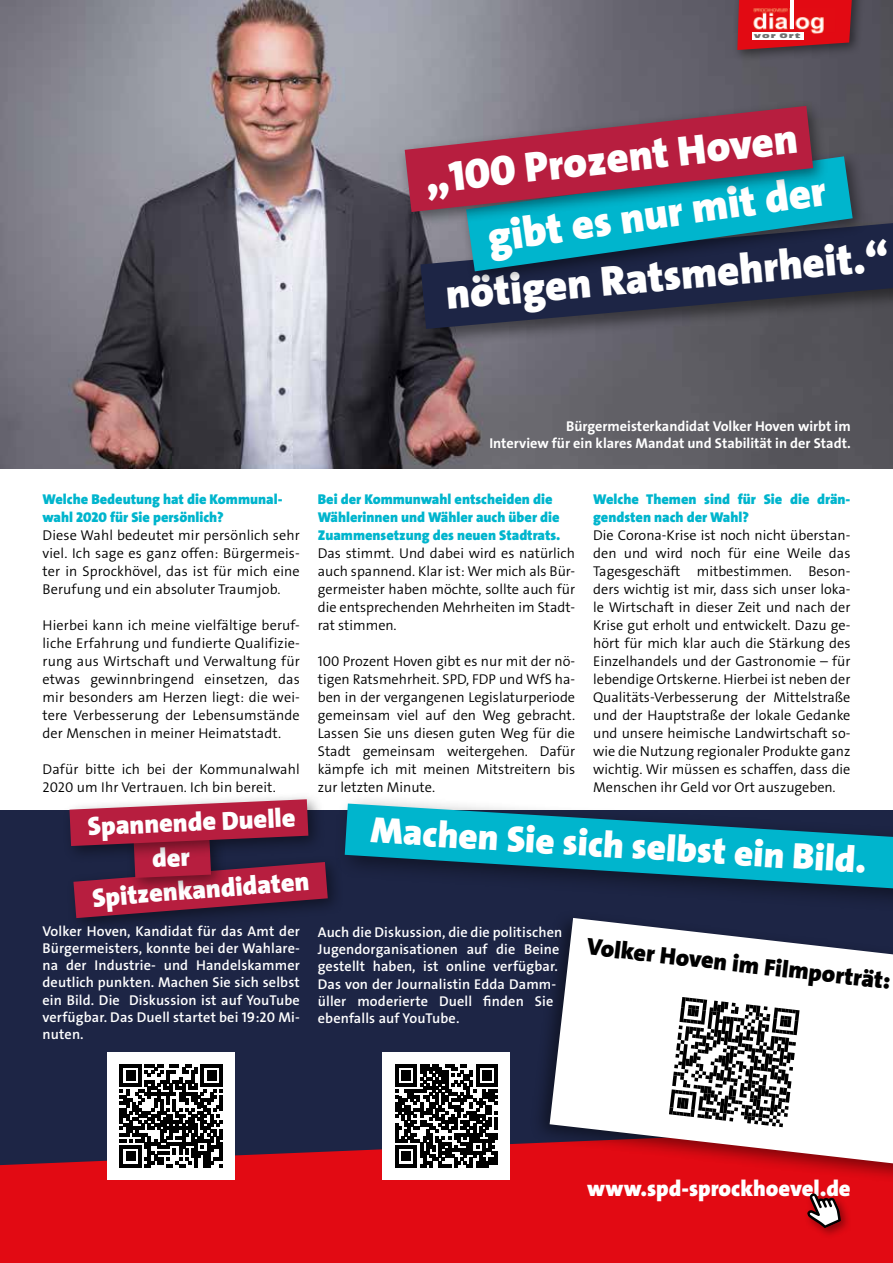
<style>
.page{position:relative;width:893px;height:1263px;background:#fff}
.page>*{position:absolute;margin:0;border:0;box-sizing:border-box;transform-origin:0 0}
.t1{font:900 42.75px "SPD The Sans";color:#fff}
.t2{font:900 37.05px "SPD The Sans";color:#fff}
.t3{font:900 26.25px "SPD The Sans";color:#fff}
.t4{font:900 24px "SPD The Sans";color:#000}
.t5{font:900 22.5px "SPD The Sans";color:#fff}
.t6{font:300 14.25px/18px "SPD The Sans";color:#000;text-align:justify}
.t7{font:600 14.25px/17.1px "SPD The Sans";letter-spacing:.01em;color:#fff;text-align:justify}
.t8{font:900 14.25px/18px "SPD The Sans";color:#00b5cd}
.t9{font:700 14.25px/17.1px "SPD The Sans";color:#fff;text-align:right}
.t10{font:6.45px "Antique Olive Compact";letter-spacing:.1em;color:#706f6f;scale:1.56 1}
</style>
<div class="page">
<div style="left:0;top:810px;width:893px;height:399px;background:#1d2545"></div>
<img style="left:1px;top:0;width:892px;height:468px">
<svg style="left:0;top:1128px;width:893px;height:135px;background:#cf0c17"></svg>
<div style="left:732px;top:0;width:133px;height:62px;background:#000;opacity:.45"></div>
<svg style="left:737px;top:0;width:115px;height:50px;background:#c5131c"></svg>
<img style="left:752px;top:8px;width:84px;height:27px">
<hr style="left:790px;top:0;width:3px;height:29px;background:#fff">
<div style="left:753px;top:32px;width:51px;height:8px;background:#fff"></div>
<div style="left:803px;top:1189px;width:49px;height:50px;background:#000;opacity:.4"></div>
<svg style="left:807px;top:1193px;width:34px;height:35px"></svg>
<div style="left:417px;top:217px;width:476px;height:132px;background:#000;opacity:.45"></div>
<svg style="left:420px;top:223px;width:473px;height:106px;background:#313549"></svg>
<div style="left:460px;top:149px;width:409px;height:139px;background:#000;opacity:.45"></div>
<div style="left:398px;top:99px;width:432px;height:129px;background:#000;opacity:.45"></div>
<svg style="left:405px;top:106px;width:448px;height:165px;background:#595c74"></svg>
<div style="left:530px;top:910px;width:363px;height:278px;background:#000;opacity:.45"></div>
<svg style="left:550px;top:918px;width:343px;height:245px;background:#dbccd1"></svg>
<svg style="left:669px;top:997px;width:130px;height:130px;background:#909090"></svg>
<div style="left:66px;top:855px;width:278px;height:80px;background:#000;opacity:.45"></div>
<div style="left:62px;top:792px;width:263px;height:71px;background:#000;opacity:.45"></div>
<div style="left:107px;top:1052px;width:128px;height:128px;background:#fff"></div>
<svg style="left:120px;top:1064px;width:102px;height:103px"></svg>
<div style="left:383px;top:1052px;width:127px;height:128px;background:#fff"></div>
<svg style="left:395px;top:1064px;width:103px;height:103px"></svg>
<div style="left:334px;top:793px;width:559px;height:122px;background:#000;opacity:.45"></div>
<svg style="left:345px;top:803px;width:548px;height:85px"></svg>
<svg style="left:370px;top:806px;width:521px;height:77px"></svg>
<svg style="left:69px;top:799px;width:259px;height:119px"></svg>
<p class="t10" style="left:754px;top:32px;width:31px">VOR ORT</p>
<h1 class="t1" style="left:422px;top:151px;width:376px;rotate:-6deg">„100 Prozent Hoven</h1>
<h1 class="t1" style="left:484px;top:211px;width:343px;rotate:-8deg">gibt es nur mit der</h1>
<h1 class="t1" style="left:444px;top:268px;width:446px;rotate:-5deg">nötigen Ratsmehrheit.“</h1>
<p class="t9" style="left:489px;top:417px;width:363px">Bürgermeisterkandidat Volker Hoven wirbt im<br>Interview für ein klares Mandat und Stabilität in der Stadt.</p>
<p class="t8" style="left:43px;top:490px;width:241px">Welche Bedeutung hat die Kommunal&shy;wahl 2020 für Sie persönlich?</p>
<p class="t6" style="left:43px;top:526px;width:259px">Diese Wahl bedeutet mir persönlich sehr viel. Ich sage es ganz offen: Bürgermeis&shy;ter in Sprockhövel, das ist für mich eine Berufung und ein absoluter Traumjob.</p>
<p class="t6" style="left:43px;top:616px;width:259px">Hierbei kann ich meine vielfältige beruf&shy;liche Erfahrung und fundierte Qualifizie&shy;rung aus Wirtschaft und Verwaltung für etwas gewinnbringend einsetzen, das mir besonders am Herzen liegt: die wei&shy;tere Verbesserung der Lebensumstände der Menschen in meiner Heimatstadt.</p>
<p class="t6" style="left:43px;top:760px;width:259px">Dafür bitte ich bei der Kommunalwahl<br>2020 um Ihr Vertrauen. Ich bin bereit.</p>
<h3 class="t3" style="left:87px;top:809px;width:209px;rotate:-2deg">Spannende Duelle</h3>
<h3 class="t3" style="left:91px;top:880px;width:219px;rotate:-4deg">Spitzenkandidaten</h3>
<p class="t8" style="left:318px;top:490px;width:244px">Bei der Kommunwahl entscheiden die<br>Wählerinnen und Wähler auch über die<br>Zuammensetzung des neuen Stadtrats.</p>
<p class="t6" style="left:318px;top:544px;width:259px">Das stimmt. Und dabei wird es natürlich auch spannend. Klar ist: Wer mich als Bür&shy;germeister haben möchte, sollte auch für die entsprechenden Mehrheiten im Stadt&shy;rat stimmen.</p>
<p class="t6" style="left:318px;top:652px;width:259px">100 Prozent Hoven gibt es nur mit der nö&shy;tigen Ratsmehrheit. SPD, FDP und WfS ha&shy;ben in der vergangenen Legislaturperiode gemeinsam viel auf den Weg gebracht.<br>Lassen Sie uns diesen guten Weg für die Stadt gemeinsam weitergehen. Dafür kämpfe ich mit meinen Mitstreitern bis zur letzten Minute.</p>
<p class="t8" style="left:593px;top:490px;width:259px">Welche Themen sind für Sie die drän&shy;gendsten nach der Wahl?</p>
<p class="t6" style="left:593px;top:526px;width:259px">Die Corona-Krise ist noch nicht überstan&shy;den und wird noch für eine Weile das Tagesgeschäft mitbestimmen. Beson&shy;ders wichtig ist mir, dass sich unser loka&shy;le Wirtschaft in dieser Zeit und nach der Krise gut erholt und entwickelt. Dazu ge&shy;hört für mich klar auch die Stärkung des Einzelhandels und der Gastronomie – für lebendige Ortskerne. Hierbei ist neben der Qualitäts-Verbesserung der Mittelstraße und der Hauptstraße der lokale Gedanke und unsere heimische Landwirtschaft so&shy;wie die Nutzung regionaler Produkte ganz wichtig. Wir müssen es schaffen, dass die Menschen ihr Geld vor Ort auszugeben.</p>
<h2 class="t2" style="left:373px;top:804px;width:498px;rotate:4deg">Machen Sie sich selbst ein Bild.</h2>
<p class="t7" style="left:43px;top:923px;width:259px">Volker Hoven, Kandidat für das Amt der Bürgermeisters, konnte bei der Wahlare&shy;na der Industrie- und Handelskammer deutlich punkten. Machen Sie sich selbst ein Bild. Die Diskussion ist auf YouTube verfügbar. Das Duell startet bei 19:20 Mi&shy;nuten.</p>
<p class="t7" style="left:318px;top:924px;width:246px;text-align:left">Auch die Diskussion, die die politischen Jugendorganisationen auf die Beine gestellt haben, ist online verfügbar.<br>Das von der Journalistin Edda Damm&shy;üller moderierte Duell finden Sie ebenfalls auf YouTube.</p>
<h3 class="t4" style="left:589px;top:930px;width:307px;rotate:7deg">Volker Hoven im Filmporträt:</h3>
<h3 class="t5" style="left:587px;top:1174px;width:265px">www.spd-sprockhoevel.de</h3>
</div>
